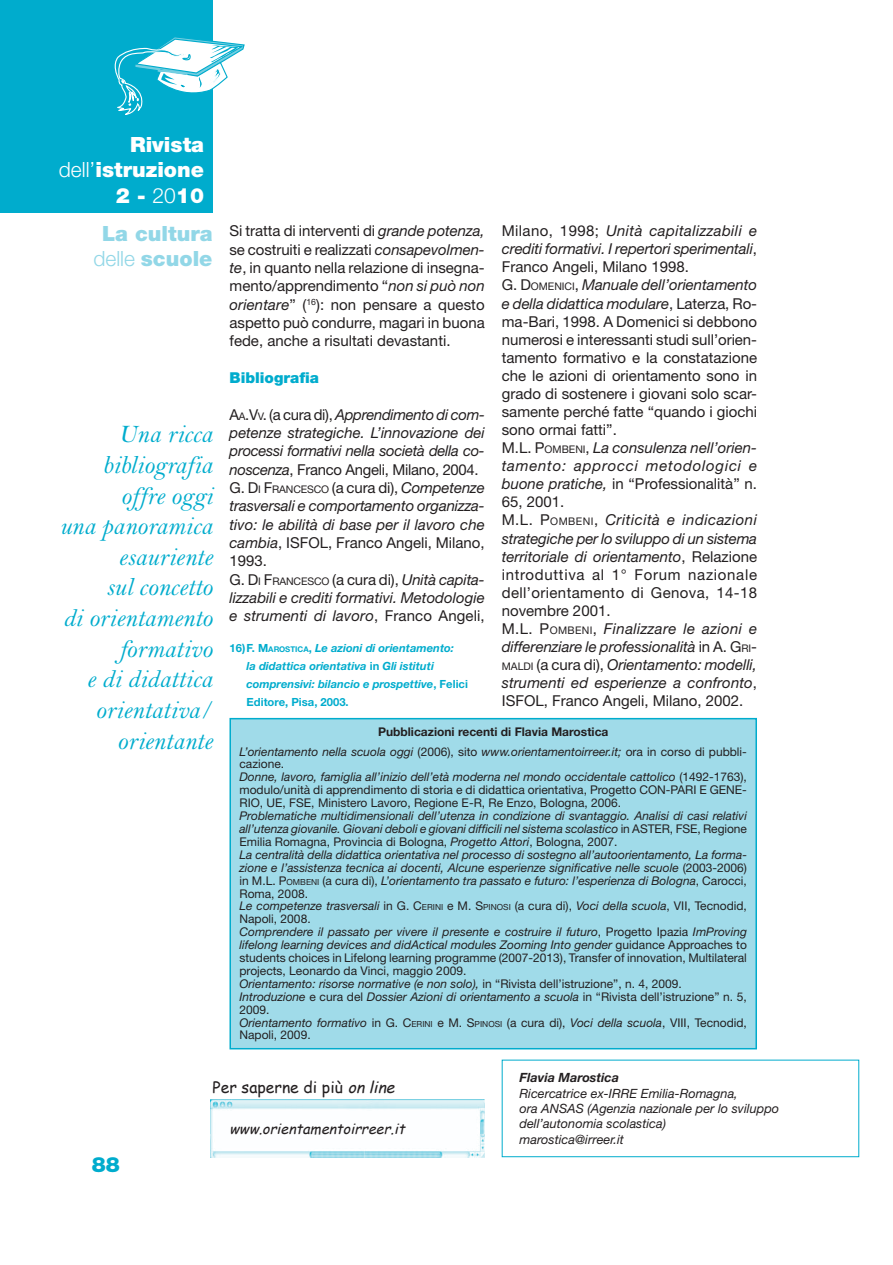
<style>
.page{position:relative;width:893px;height:1265px;background:#fff}
.page>*{position:absolute;margin:0;border:0;box-sizing:border-box;transform-origin:0 0}
.t1{font:italic 25.5px/30.6px "Bell MT Std";color:#00accd;text-align:right}
.t2{font:900 21px/25.2px "Helvetica Neue LT Std";color:#fff;text-align:right}
.t3{font:900 21px/25.2px "Helvetica Neue LT Std";color:#92d7e7;text-align:center}
.t4{font:900 21px "Helvetica Neue LT Std";color:#00accd}
.t5{font:15.75px "Comic Sans MS";color:#231f20}
.t6{font:15px/18px "Helvetica Neue LT Std";color:#231f20;text-align:justify}
.t7{font:italic 15px/18.3px "Helvetica Neue LT Std";color:#231f20}
.t8{font:900 15px "Helvetica Neue LT Std";color:#00accd}
.t9{font:italic 14.25px "Comic Sans MS";color:#231f20}
.t10{font:italic 12.75px/15.3px "Helvetica Neue LT Std";color:#231f20}
.t11{font:italic 700 12.75px "Helvetica Neue LT Std";color:#231f20}
.t12{font:italic 12px/12.9px "Helvetica Neue LT Std";color:#231f20;text-align:center}
.t13{font:12px/12.9px "Helvetica Neue LT Std";color:#231f20}
.t14{font:italic 700 11.25px/18px "Helvetica Neue LT Std";color:#00accd}
.s1{font-weight:300}
.s2{font-style:italic}
.s3{font-style:normal}
.s4{font-style:normal;font-size:10.5px}
.s5{font-style:normal;font-size:7.8px}
.s6{font-size:10.5px}
.s7{font-weight:700;font-style:normal}
.s8{font-style:normal;font-size:8.4px}
</style>
<div class="page">
<div style="left:0;top:0;width:212px;height:213px;background:#00accd"></div>
<svg style="left:114px;top:36px;width:131px;height:100px"></svg>
<div style="left:502px;top:1059px;width:357px;height:98px;border:1px solid #00accd"></div>
<div style="left:230px;top:718px;width:526px;height:330px;background:#a0dbe9"></div>
<div style="left:229px;top:718px;width:528px;height:331px;border:2px solid #00accd"></div>
<img style="left:210px;top:1099px;width:274px;height:58px">
<h2 class="t2" style="left:59px;top:134px;width:147px">Rivista <span class="s1">dell’</span>istruzione<br>2 - <span class="s1">20</span>10</h2>
<p class="t6" style="left:229px;top:224px;width:257px">Si tratta di interventi di <span class="s2">grande potenza, </span>se costruiti e realizzati <span class="s2">consapevolmen&shy;te</span>, in quanto nella relazione di insegna&shy;mento/apprendimento “<span class="s2">non si può non orientare</span>” (<sup>16</sup>): non pensare a questo aspetto può condurre, magari in buona fede, anche a risultati devastanti.</p>
<p class="t8" style="left:229px;top:372px;width:91px">Bibliografia</p>
<p class="t7" style="left:229px;top:407px;width:257px"><span class="s3">A</span><span class="s4">A</span><span class="s3">.V</span><span class="s4">V</span><span class="s3">. (a cura di),</span> Apprendimento di com&shy;petenze strategiche. L’innovazione dei processi formativi nella società della co&shy;noscenza<span class="s3">, Franco Angeli, Milano, 2004.<br>G. D</span><span class="s4">I</span> <span class="s3">F</span><span class="s4">RANCESCO</span> <span class="s3">(a cura di),</span> Competenze trasversali e comportamento organizza&shy;tivo: le abilità di base per il lavoro che cambia<span class="s3">, ISFOL, Franco Angeli, Milano, 1993.<br>G. D</span><span class="s4">I</span> <span class="s3">F</span><span class="s4">RANCESCO</span> <span class="s3">(a cura di),</span> Unità capita&shy;lizzabili e crediti formativi. Metodologie e strumenti di lavoro<span class="s3">, Franco Angeli,</span></p>
<p class="t14" style="left:246px;top:640px;width:223px;text-indent:-17px"><span class="s3">16) F. M</span><span class="s5">AROSTICA</span><span class="s3">,</span> Le azioni di orientamento:<br>la didattica orientativa <span class="s3">in</span> Gli istituti comprensivi: bilancio e prospettive<span class="s3">, Felici Editore, Pisa, 2003.</span></p>
<p class="t6" style="left:502px;top:224px;width:257px;text-align:left">Milano, 1998; <span class="s2">Unità capitalizzabili e crediti formativi. I repertori sperimentali</span>, Franco Angeli, Milano 1998.<br>G. D<span class="s6">OMENICI</span>, <span class="s2">Manuale dell’orientamento e della didattica modulare</span>, Laterza, Ro&shy;ma-Bari, 1998. A Domenici si debbono numerosi e interessanti studi sull’orien&shy;tamento formativo e la constatazione che le azioni di orientamento sono in grado di sostenere i giovani solo scar&shy;samente perché fatte “quando i giochi sono ormai fatti”.<br>M.L. P<span class="s6">OMBENI</span>, <span class="s2">La consulenza nell’orien&shy;tamento: approcci metodologici e buone pratiche,</span> in “Professionalità” n.<br>65, 2001.<br>M.L. P<span class="s6">OMBENI</span>, <span class="s2">Criticità e indicazioni strategiche per lo sviluppo di un sistema territoriale di orientamento</span>, Relazione introduttiva al 1° Forum nazionale dell’orientamento di Genova, 14-18 novembre 2001.<br>M.L. P<span class="s6">OMBENI</span>, <span class="s2">Finalizzare le azioni e differenziare le professionalità</span> in A. G<span class="s6">RI</span>-<span class="s6">MALDI</span> (a cura di), <span class="s2">Orientamento: modelli, strumenti ed esperienze a confronto</span>, ISFOL, Franco Angeli, Milano, 2002.</p>
<h2 class="t3" style="left:93px;top:223px;width:121px">La cultura <span class="s1">delle</span> scuole</h2>
<h1 class="t1" style="left:60px;top:421px;width:154px">Una ricca bibliografia offre oggi<br>una panoramica esauriente<br>sul concetto<br>di orientamento formativo<br>e di didattica orientativa/ orientante</h1>
<p class="t12" style="left:239px;top:724px;width:509px;line-height:19px"><span class="s7">Pubblicazioni recenti di Flavia Marostica<br></span>L’orientamento nella scuola oggi <span class="s3">(2006), sito</span> www.orientamentoirreer.it; <span class="s3">ora in corso di pubbli-</span></p>
<p class="t13" style="left:239px;top:759px;width:509px">cazione.<br><span class="s2">Donne, lavoro, famiglia all’inizio dell’età moderna nel mondo occidentale cattolico</span> (1492-1763), modulo/unità di apprendimento di storia e di didattica orientativa, Progetto CON-PARI E GENE-RIO, UE, FSE, Ministero Lavoro, Regione E-R, Re Enzo, Bologna, 2006.</p>
<p class="t12" style="left:239px;top:811px;width:509px;text-align:left">Problematiche multidimensionali dell’utenza in condizione di svantaggio. Analisi di casi relativi all’utenza giovanile. Giovani deboli e giovani difficili nel sistema scolastico <span class="s3">in ASTER, FSE, Regione Emilia Romagna, Provincia di Bologna,</span> Progetto Attori<span class="s3">, Bologna, 2007.<br></span>La centralità della didattica orientativa nel processo di sostegno all’autoorientamento, La forma&shy;zione e l’assistenza tecnica ai docenti, Alcune esperienze significative nelle scuole <span class="s3">(2003-2006) in M.L. P</span><span class="s8">OMBENI</span> <span class="s3">(a cura di),</span> L’orientamento tra passato e futuro: l’esperienza di Bologna<span class="s3">, Carocci, Roma, 2008.<br></span>Le competenze trasversali <span class="s3">in G. C</span><span class="s8">ERINI</span> <span class="s3">e M. S</span><span class="s8">PINOSI</span> <span class="s3">(a cura di),</span> Voci della scuola<span class="s3">, VII, Tecnodid, Napoli, 2008.<br></span>Comprendere il passato per vivere il presente e costruire il futuro<span class="s3">, Progetto Ipazia</span> ImProving lifelong learning devices and didActical modules Zooming Into gender <span class="s3">guidance Approaches to students choices in Lifelong learning programme (2007-2013), Transfer of innovation, Multilateral projects, Leonardo da Vinci, maggio 2009.<br></span>Orientamento: risorse normative (e non solo), <span class="s3">in “Rivista dell’istruzione”, n. 4, 2009.<br></span>Introduzione <span class="s3">e cura del</span> Dossier Azioni di orientamento a scuola <span class="s3">in “Rivista dell’istruzione” n. 5, 2009.<br></span>Orientamento formativo <span class="s3">in G. C</span><span class="s8">ERINI</span> <span class="s3">e M. S</span><span class="s8">PINOSI</span> <span class="s3">(a cura di),</span> Voci della scuola<span class="s3">, VIII, Tecnodid, Napoli, 2009.</span></p>
<h3 class="t5" style="left:212px;top:1075px;width:188px">Per saperne di più <span class="s2">online</span></h3>
<p class="t9" style="left:229px;top:1118px;width:181px">www.orientamentoirreer.it</p>
<p class="t11" style="left:519px;top:1073px;width:101px">Flavia Marostica</p>
<p class="t10" style="left:519px;top:1087px;width:261px">Ricercatrice ex-IRRE Emilia-Romagna,<br>ora ANSAS (Agenzia nazionale per lo sviluppo dell’autonomia scolastica)<br>marostica@irreer.it</p>
<h2 class="t4" style="left:92px;top:1157px;width:30px">88</h2>
</div>
